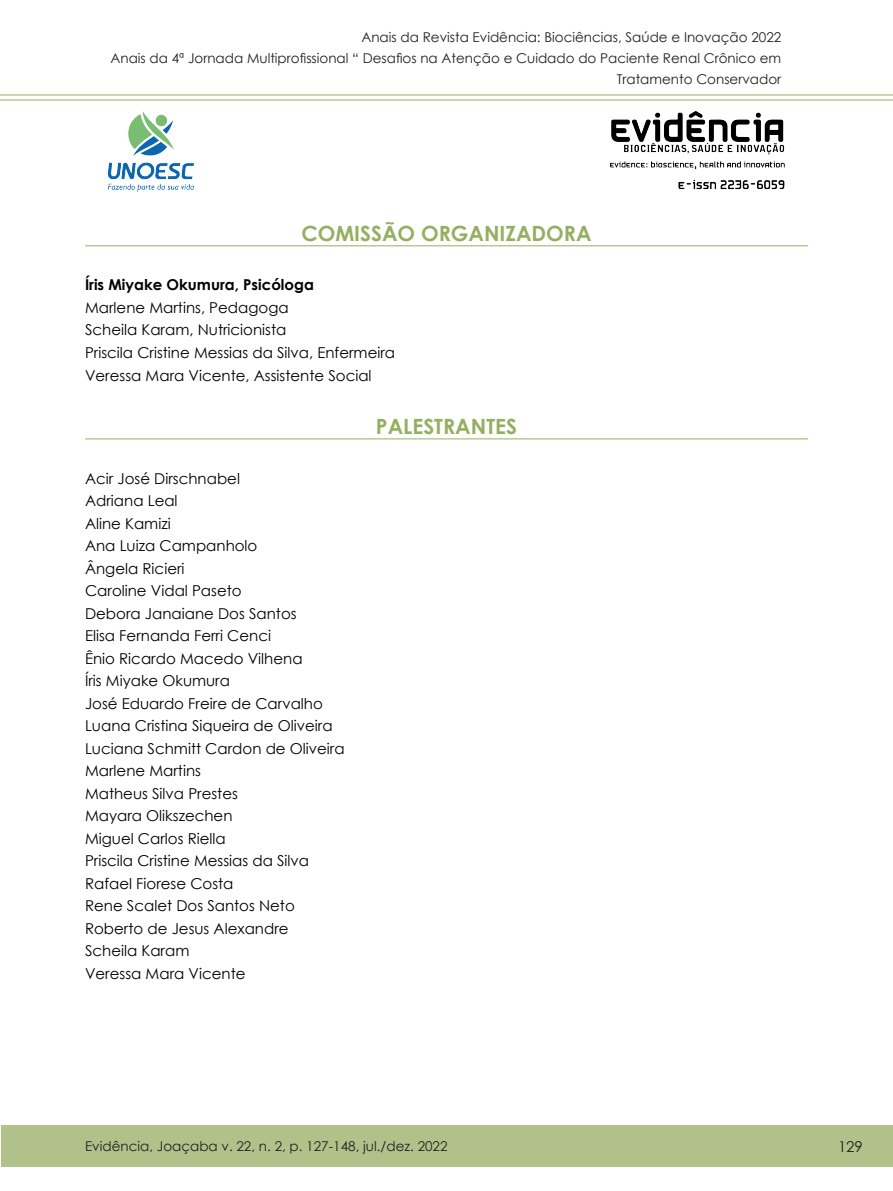
<style>
.page{position:relative;width:893px;height:1191px;background:#fff}
.page>*{position:absolute;margin:0;border:0;box-sizing:border-box;transform-origin:0 0}
.TÍTULO_PRINCIPAL{font:700 21px "Century Gothic";color:#94af60}
.TEXTO_-_resumo{font:15px "Century Gothic";color:#000}
.TEXTO_-_resumo-2{font:700 15px "Century Gothic";color:#000}
.t1{font:15px "Century Gothic";color:#231f20}
.t2{font:13.5px/21px "Century Gothic";color:#231f20;text-align:right}
</style>
<div class="page">
<hr style="left:0;top:94px;width:893px;height:1px;background:#94af60">
<hr style="left:0;top:99px;width:893px;height:1px;background:#94af60">
<img style="left:107px;top:111px;width:678px;height:80px">
<div style="left:1px;top:1125px;width:892px;height:41px;background:#b0c18a"></div>
<hr style="left:85px;top:245px;width:723px;height:1px;background:#94af60">
<hr style="left:85px;top:438px;width:723px;height:1px;background:#94af60">
<p class="t2" style="left:110px;top:26px;width:672px">Anais da Revista Evidência: Biociências, Saúde e Inovação 2022<br>Anais da 4ª Jornada Multiprofissional “ Desafios na Atenção e Cuidado do Paciente Renal Crônico em<br>Tratamento Conservador</p>
<p class="TÍTULO_PRINCIPAL" style="left:301px;top:218px;width:292px">COMISSÃO ORGANIZADORA</p>
<p class="TEXTO_-_resumo-2" style="left:85px;top:274px;width:230px">Íris Miyake Okumura, Psicóloga</p>
<p class="TEXTO_-_resumo" style="left:85px;top:297px;width:205px">Marlene Martins, Pedagoga</p>
<p class="TEXTO_-_resumo" style="left:85px;top:319px;width:203px">Scheila Karam, Nutricionista</p>
<p class="TEXTO_-_resumo" style="left:85px;top:342px;width:312px">Priscila Cristine Messias da Silva, Enfermeira</p>
<p class="TEXTO_-_resumo" style="left:85px;top:364px;width:288px">Veressa Mara Vicente, Assistente Social</p>
<p class="TÍTULO_PRINCIPAL" style="left:376px;top:411px;width:143px">PALESTRANTES</p>
<p class="TEXTO_-_resumo" style="left:85px;top:467px;width:156px">Acir José Dirschnabel</p>
<p class="TEXTO_-_resumo" style="left:85px;top:490px;width:94px">Adriana Leal</p>
<p class="TEXTO_-_resumo" style="left:85px;top:512px;width:87px">Aline Kamizi</p>
<p class="TEXTO_-_resumo" style="left:85px;top:535px;width:174px">Ana Luiza Campanholo</p>
<p class="TEXTO_-_resumo" style="left:85px;top:557px;width:101px">Ângela Ricieri</p>
<p class="TEXTO_-_resumo" style="left:85px;top:580px;width:158px">Caroline Vidal Paseto</p>
<p class="TEXTO_-_resumo" style="left:85px;top:602px;width:213px">Debora Janaiane Dos Santos</p>
<p class="TEXTO_-_resumo" style="left:85px;top:625px;width:188px">Elisa Fernanda Ferri Cenci</p>
<p class="TEXTO_-_resumo" style="left:85px;top:647px;width:219px">Ênio Ricardo Macedo Vilhena</p>
<p class="TEXTO_-_resumo" style="left:85px;top:670px;width:147px">Íris Miyake Okumura</p>
<p class="TEXTO_-_resumo" style="left:85px;top:692px;width:239px">José Eduardo Freire de Carvalho</p>
<p class="TEXTO_-_resumo" style="left:85px;top:715px;width:249px">Luana Cristina Siqueira de Oliveira</p>
<p class="TEXTO_-_resumo" style="left:85px;top:737px;width:261px">Luciana Schmitt Cardon de Oliveira</p>
<p class="TEXTO_-_resumo" style="left:85px;top:760px;width:117px">Marlene Martins</p>
<p class="TEXTO_-_resumo" style="left:85px;top:782px;width:154px">Matheus Silva Prestes</p>
<p class="TEXTO_-_resumo" style="left:85px;top:805px;width:149px">Mayara Olikszechen</p>
<p class="TEXTO_-_resumo" style="left:85px;top:827px;width:142px">Miguel Carlos Riella</p>
<p class="TEXTO_-_resumo" style="left:85px;top:850px;width:226px">Priscila Cristine Messias da Silva</p>
<p class="TEXTO_-_resumo" style="left:85px;top:872px;width:150px">Rafael Fiorese Costa</p>
<p class="TEXTO_-_resumo" style="left:85px;top:895px;width:211px">Rene Scalet Dos Santos Neto</p>
<p class="TEXTO_-_resumo" style="left:85px;top:917px;width:205px">Roberto de Jesus Alexandre</p>
<p class="TEXTO_-_resumo" style="left:85px;top:940px;width:106px">Scheila Karam</p>
<p class="TEXTO_-_resumo" style="left:85px;top:962px;width:162px">Veressa Mara Vicente</p>
<p class="t2" style="left:85px;top:1135px;width:364px">Evidência, Joaçaba v. 22, n. 2, p. 127-148, jul./dez. 2022</p>
<p class="t1" style="left:838px;top:1136px;width:26px">129</p>
</div>
